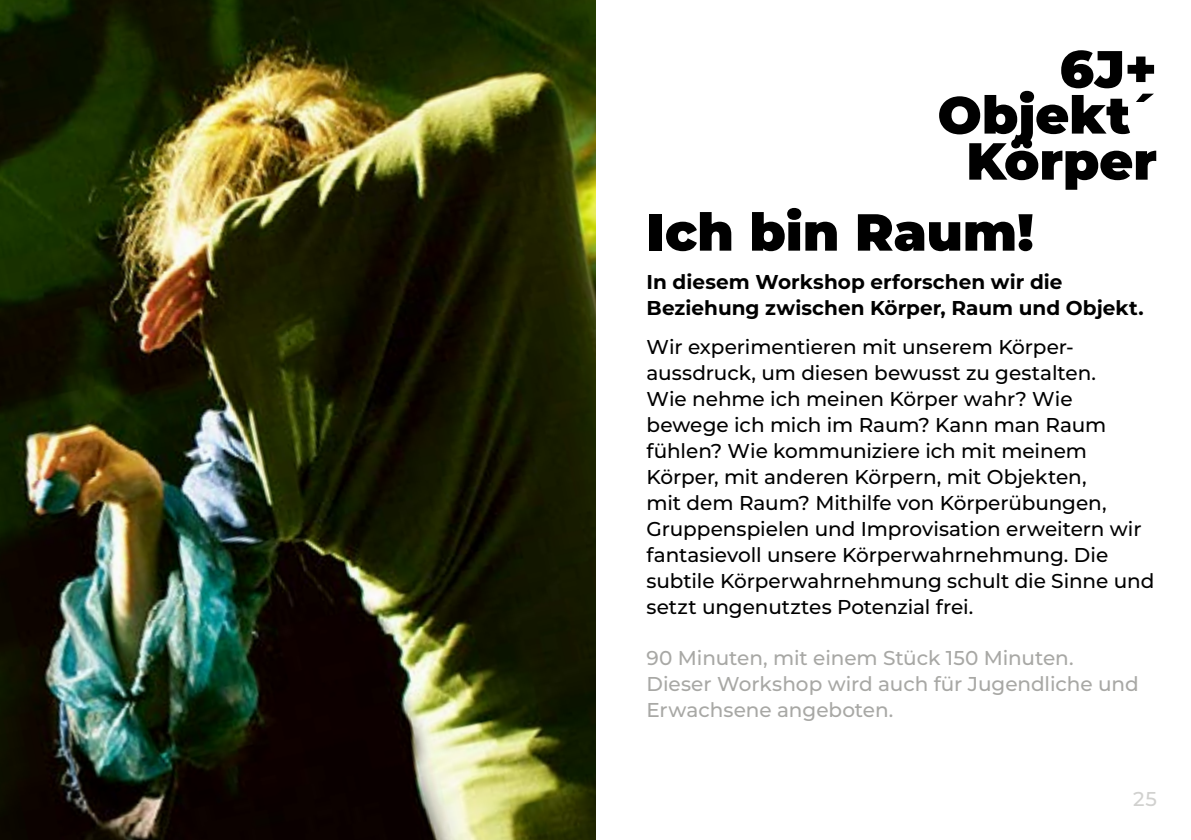
<style>
.page{position:relative;width:1191px;height:840px;background:#fff}
.page>*{position:absolute;margin:0;border:0;box-sizing:border-box;transform-origin:0 0}
.t1{font:900 52px/46px "Montserrat";color:#000;text-align:right}
.t2{font:500 20px/26px "Montserrat";letter-spacing:-.005em;color:#000}
.t3{font:500 20px/26px "Montserrat";letter-spacing:-.005em;color:#a8a8a5}
.t4{font:700 20px/26px "Montserrat";color:#000}
.t5{font:500 20px "Montserrat";color:#d1d1cf}
</style>
<div class="page">
<img style="left:0;top:0;width:595px;height:839px">
<h1 class="t1" style="left:937px;top:45px;width:221px">6J+<br>Objekt´<br>Körper</h1>
<h1 class="t1" style="left:646px;top:208px;width:389px">Ich bin Raum!</h1>
<p class="t4" style="left:646px;top:268px;width:499px">In diesem Workshop erforschen wir die<br>Beziehung zwischen Körper, Raum und Objekt.</p>
<p class="t2" style="left:646px;top:333px;width:509px">Wir experimentieren mit unserem Körper&shy;aussdruck, um diesen bewusst zu gestalten.<br>Wie nehme ich meinen Körper wahr? Wie bewege ich mich im Raum? Kann man Raum fühlen? Wie kommuniziere ich mit meinem Körper, mit anderen Körpern, mit Objekten,<br>mit dem Raum? Mithilfe von Körperübungen, Gruppenspielen und Improvisation erweitern wir fantasievoll unsere Körperwahrnehmung. Die subtile Körperwahrnehmung schult die Sinne und setzt ungenutztes Potenzial frei.</p>
<p class="t3" style="left:646px;top:644px;width:494px">90 Minuten, mit einem Stück 150 Minuten.<br>Dieser Workshop wird auch für Jugendliche und<br>Erwachsene angeboten.</p>
<p class="t5" style="left:1133px;top:785px;width:25px">25</p>
</div>
